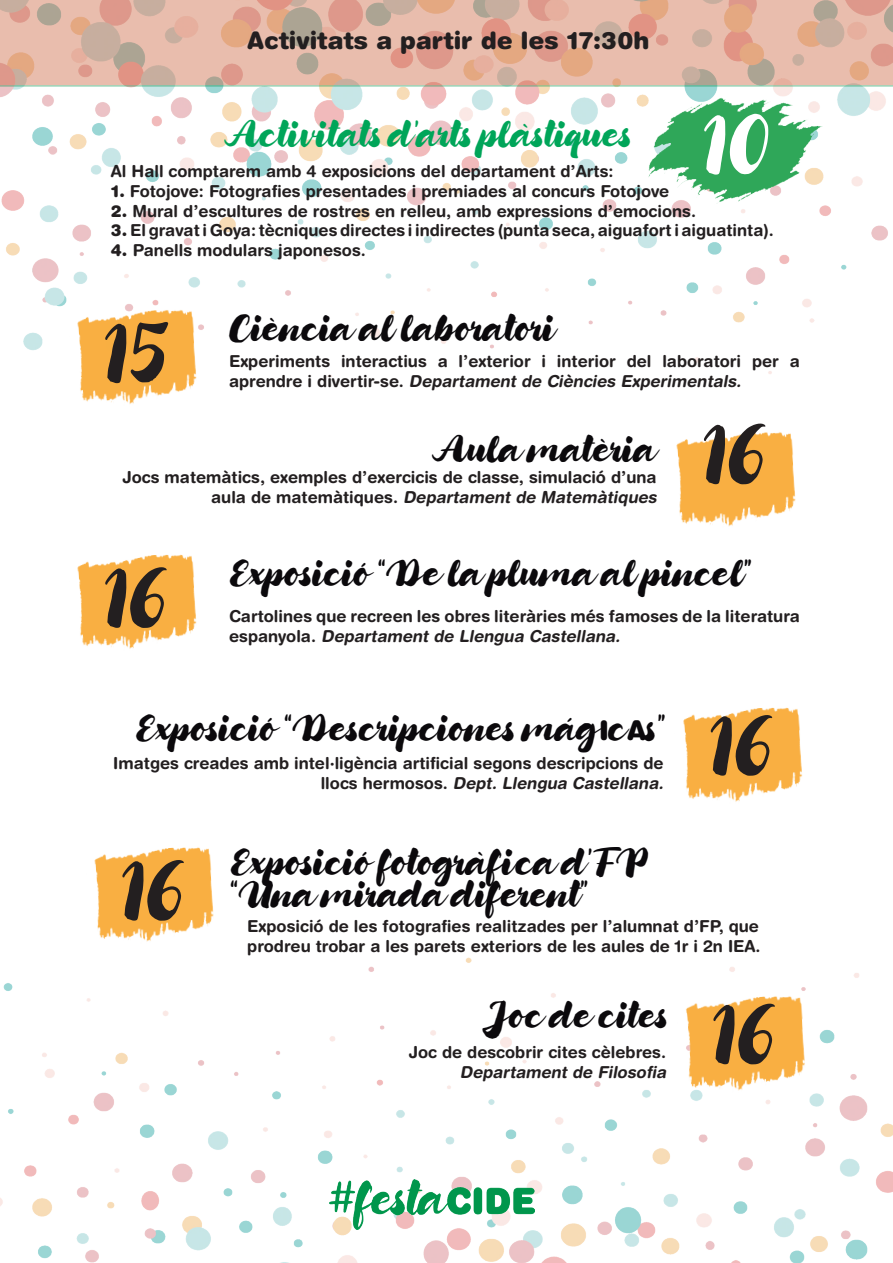
<style>
.page{position:relative;width:893px;height:1263px;background:#fff}
.page>*{position:absolute;margin:0;border:0;box-sizing:border-box;transform-origin:0 0}
.t1{font:63px "Candylicious";color:#231f20}
.t2{font:63px "Candylicious";color:#fff}
.t3{font:27px/32.4px "Candylicious";color:#0b090c}
.t4{font:27px "Candylicious";color:#00a559}
.t5{font:900 24px "Helvetica Rounded";color:#231f20}
.t6{font:700 16.5px/19.8px "Helvetica Rounded LT Std";color:#231f20}
.t7{font:italic 700 16.5px "Helvetica Rounded LT Std";color:#231f20}
.s1{font-family:"Helvetica Rounded";font-weight:900}
.s2{font-style:italic}
</style>
<div class="page">
<img style="left:0;top:87px;width:888px;height:289px">
<img style="left:641px;top:94px;width:181px;height:115px">
<img style="left:0;top:957px;width:893px;height:306px">
<svg style="left:0;top:0;width:893px;height:87px;fill:#e9bdad"></svg>
<img style="left:330px;top:1180px;width:205px;height:49px">
<img style="left:77px;top:554px;width:120px;height:95px">
<img style="left:683px;top:707px;width:120px;height:95px">
<img style="left:94px;top:847px;width:120px;height:95px">
<img style="left:67px;top:307px;width:147px;height:97px">
<img style="left:676px;top:432px;width:120px;height:94px">
<img style="left:676px;top:993px;width:147px;height:113px">
<h3 class="t5" style="left:248px;top:25px;width:403px">Activitats a partir de les 17:30h</h3>
<h1 class="t2" style="left:702px;top:99px;width:69px">10</h1>
<h2 class="t4" style="left:224px;top:114px;width:411px">Activitats d’arts plàstiques</h2>
<p class="t6" style="left:111px;top:161px;width:504px">Al Hall comptarem amb 4 exposicions del departament d’Arts:</p>
<p class="t6" style="left:111px;top:181px;width:560px"><span class="s1">1.</span> Fotojove: Fotografies presentades i premiades al concurs Fotojove</p>
<p class="t6" style="left:111px;top:200px;width:587px"><span class="s1">2.</span> Mural d’escultures de rostres en relleu, amb expressions d’emocions.</p>
<p class="t6" style="left:111px;top:220px;width:665px"><span class="s1">3.</span> El gravat i Goya: tècniques directes i indirectes (punta seca, aiguafort i aiguatinta).</p>
<p class="t6" style="left:111px;top:240px;width:257px"><span class="s1">4.</span> Panells modulars japonesos.</p>
<h1 class="t1" style="left:103px;top:307px;width:68px">15</h1>
<h2 class="t3" style="left:229px;top:314px;width:328px">Ciència al laboratori</h2>
<p class="t6" style="left:229px;top:351px;width:572px">Experiments interactius a l’exterior i interior del laboratori per a a p r e n d r e i d i v e rt i r- s e . <span class="s2">Departament de Ciències Experimentals.</span></p>
<h2 class="t3" style="left:432px;top:435px;width:226px">Aula matèria</h2>
<p class="t6" style="left:123px;top:467px;width:539px;text-align:right">Jocs matemàtics, exemples d’exercicis de classe, simulació d’una a u l a d e m a t e m à t i q u e s . <span class="s2">Departament de Matemàtiques</span></p>
<h1 class="t1" style="left:702px;top:408px;width:67px">16</h1>
<h1 class="t1" style="left:103px;top:552px;width:67px">16</h1>
<h2 class="t3" style="left:229px;top:559px;width:524px">Exposició “De la pluma al pincel”</h2>
<p class="t6" style="left:229px;top:606px;width:572px">Cartolines que recreen les obres literàries més famoses de la literatura e s p a n y o l a . <span class="s2">Departament de Llengua Castellana.</span></p>
<h2 class="t3" style="left:135px;top:714px;width:531px">Exposició “Descripciones mág<span class="s1">I</span>c<span class="s1">A</span>s”</h2>
<p class="t6" style="left:113px;top:753px;width:555px;text-align:right">Imatges creades amb intel·ligència artificial segons descripcions de l l o c s h e r m o s o s . <span class="s2">Dept. Llengua Castellana.</span></p>
<h1 class="t1" style="left:709px;top:700px;width:67px">16</h1>
<h1 class="t1" style="left:121px;top:844px;width:67px">16</h1>
<h2 class="t3" style="left:230px;top:848px;width:420px">Exposició fotogràfica d’FP “Una mirada diferent”</h2>
<p class="t6" style="left:247px;top:916px;width:515px">Exposició de les fotografies realitzades per l’alumnat d’FP, que prodreu trobar a les parets exteriors de les aules de 1r i 2n IEA.</p>
<h2 class="t3" style="left:482px;top:1001px;width:189px">Joc de cites</h2>
<p class="t6" style="left:409px;top:1042px;width:259px">Joc de descobrir cites cèlebres.</p>
<p class="t7" style="left:460px;top:1062px;width:211px">Departament de Filosofia</p>
<h1 class="t1" style="left:712px;top:988px;width:67px">16</h1>
</div>
